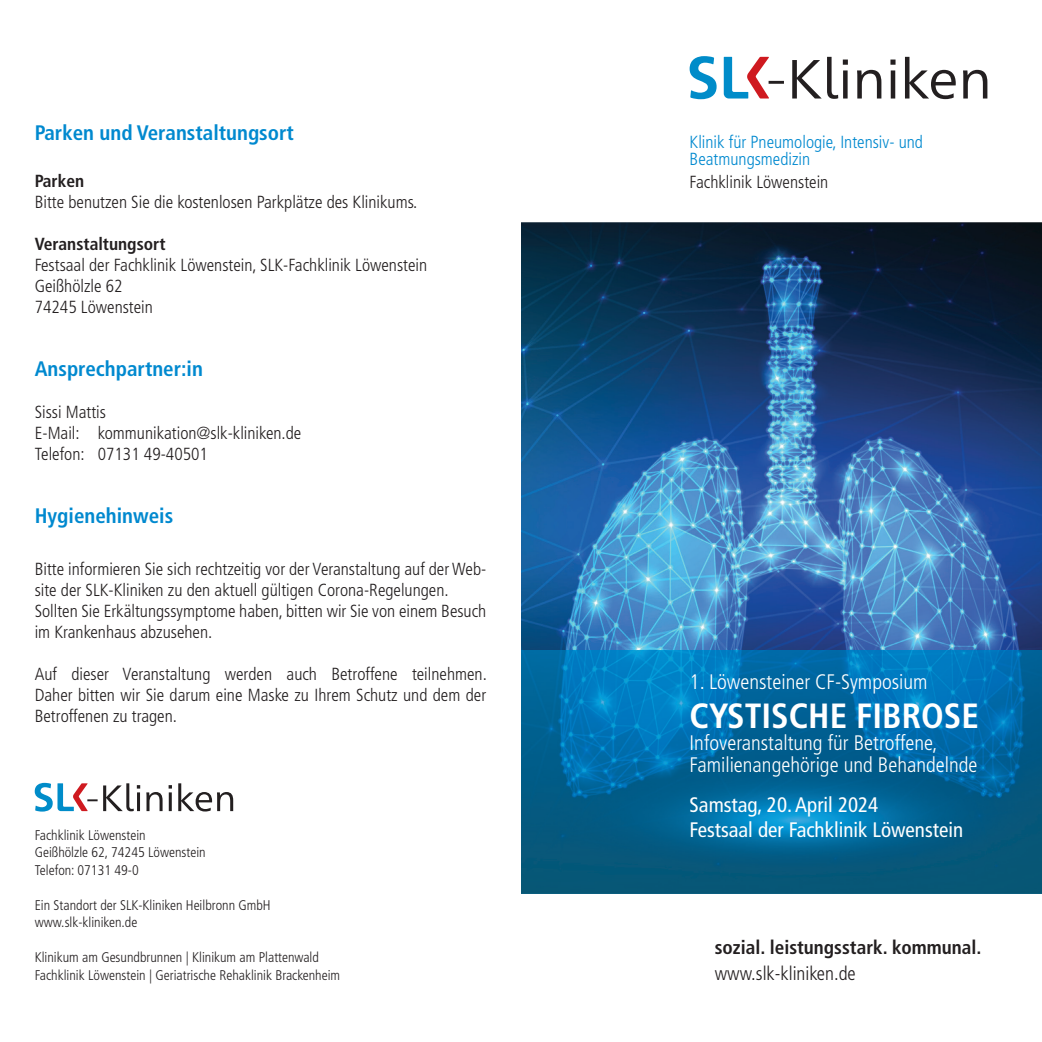
<style>
.page{position:relative;width:1042px;height:1042px;background:#fff}
.page>*{position:absolute;margin:0;border:0;box-sizing:border-box;transform-origin:0 0}
.t1{font:700 condensed 35px "Frutiger LT";color:#fff}
.t2{font:300 condensed 21px/22.8px "Frutiger LT";color:#fff}
.t3{font:700 condensed 21px "Frutiger LT";color:#0089cf}
.t4{font:condensed 21px/25.2px "Frutiger LT";color:#fff}
.t5{font:700 condensed 19.25px "Frutiger";color:#231f20}
.t6{font:300 condensed 19.25px "Frutiger LT";color:#231f20}
.t7{font:300 condensed 17.5px/21px "Frutiger LT";color:#231f20}
.t8{font:300 condensed 17.5px/17.5px "Frutiger LT";color:#0089cf}
.t9{font:700 condensed 17.5px "Frutiger LT";color:#231f20}
.t10{font:300 condensed 14px/17.5px "Frutiger LT";color:#231f20}
</style>
<div class="page">
<svg style="left:792px;top:57px;width:195px;height:42px"></svg>
<svg style="left:724px;top:57px;width:45px;height:41px"></svg>
<svg style="left:689px;top:56px;width:27px;height:43px"></svg>
<hr style="left:768px;top:81px;width:16px;height:3px;background:#231f20">
<img style="left:521px;top:222px;width:521px;height:428px">
<img style="left:521px;top:650px;width:521px;height:243px">
<svg style="left:35px;top:783px;width:198px;height:28px"></svg>
<p class="t3" style="left:35px;top:120px;width:261px">Parken und Veranstaltungsort</p>
<p class="t9" style="left:35px;top:171px;width:51px">Parken</p>
<p class="t7" style="left:35px;top:192px;width:384px">Bitte benutzen Sie die kostenlosen Parkplätze des Klinikums.</p>
<p class="t9" style="left:35px;top:234px;width:132px">Veranstaltungsort</p>
<p class="t7" style="left:35px;top:255px;width:394px">Festsaal der Fachklinik Löwenstein, SLK-Fachklinik Löwenstein<br>Geißhölzle 62<br>74245 Löwenstein</p>
<p class="t3" style="left:35px;top:356px;width:170px">Ansprechpartner:in</p>
<p class="t7" style="left:35px;top:402px;width:268px">Sissi Mattis<br>E-Mail: kommunikation@slk-kliniken.de<br>Telefon: 07131 49-40501</p>
<p class="t3" style="left:35px;top:503px;width:140px">Hygienehinweis</p>
<p class="t7" style="left:35px;top:559px;width:453px">Bitte informieren Sie sich rechtzeitig vor der Veranstaltung auf der Web&shy;site der SLK-Kliniken zu den aktuell gültigen Corona-Regelungen.<br>Sollten Sie Erkältungssymptome haben, bitten wir Sie von einem Besuch im Krankenhaus abzusehen.</p>
<p class="t7" style="left:35px;top:664px;width:454px;text-align:justify">Auf dieser Veranstaltung werden auch Betroffene teilnehmen.<br>Daher bitten wir Sie darum eine Maske zu Ihrem Schutz und dem der Betroffenen zu tragen.</p>
<p class="t10" style="left:35px;top:826px;width:172px">Fachklinik Löwenstein<br>Geißhölzle 62, 74245 Löwenstein<br>Telefon: 07131 49-0</p>
<p class="t10" style="left:35px;top:896px;width:237px">Ein Standort der SLK-Kliniken Heilbronn GmbH www.slk-kliniken.de</p>
<p class="t10" style="left:35px;top:949px;width:307px">Klinikum am Gesundbrunnen | Klinikum am Plattenwald<br>Fachklinik Löwenstein | Geriatrische Rehaklinik Brackenheim</p>
<p class="t8" style="left:689px;top:133px;width:235px">Klinik für Pneumologie, Intensiv- und<br>Beatmungsmedizin</p>
<p class="t7" style="left:689px;top:171px;width:140px">Fachklinik Löwenstein</p>
<p class="t2" style="left:689px;top:670px;width:240px">1. Löwensteiner CF-Symposium</p>
<h1 class="t1" style="left:689px;top:695px;width:291px">CYSTISCHE FIBROSE</h1>
<p class="t2" style="left:689px;top:731px;width:289px">Infoveranstaltung für Betroffene,<br>Familienangehörige und Behandelnde</p>
<p class="t4" style="left:689px;top:792px;width:275px">Samstag, 20. April 2024<br>Festsaal der Fachklinik Löwenstein</p>
<p class="t5" style="left:715px;top:935px;width:268px">sozial. leistungsstark. kommunal.</p>
<p class="t6" style="left:715px;top:962px;width:143px">www.slk-kliniken.de</p>
</div>
